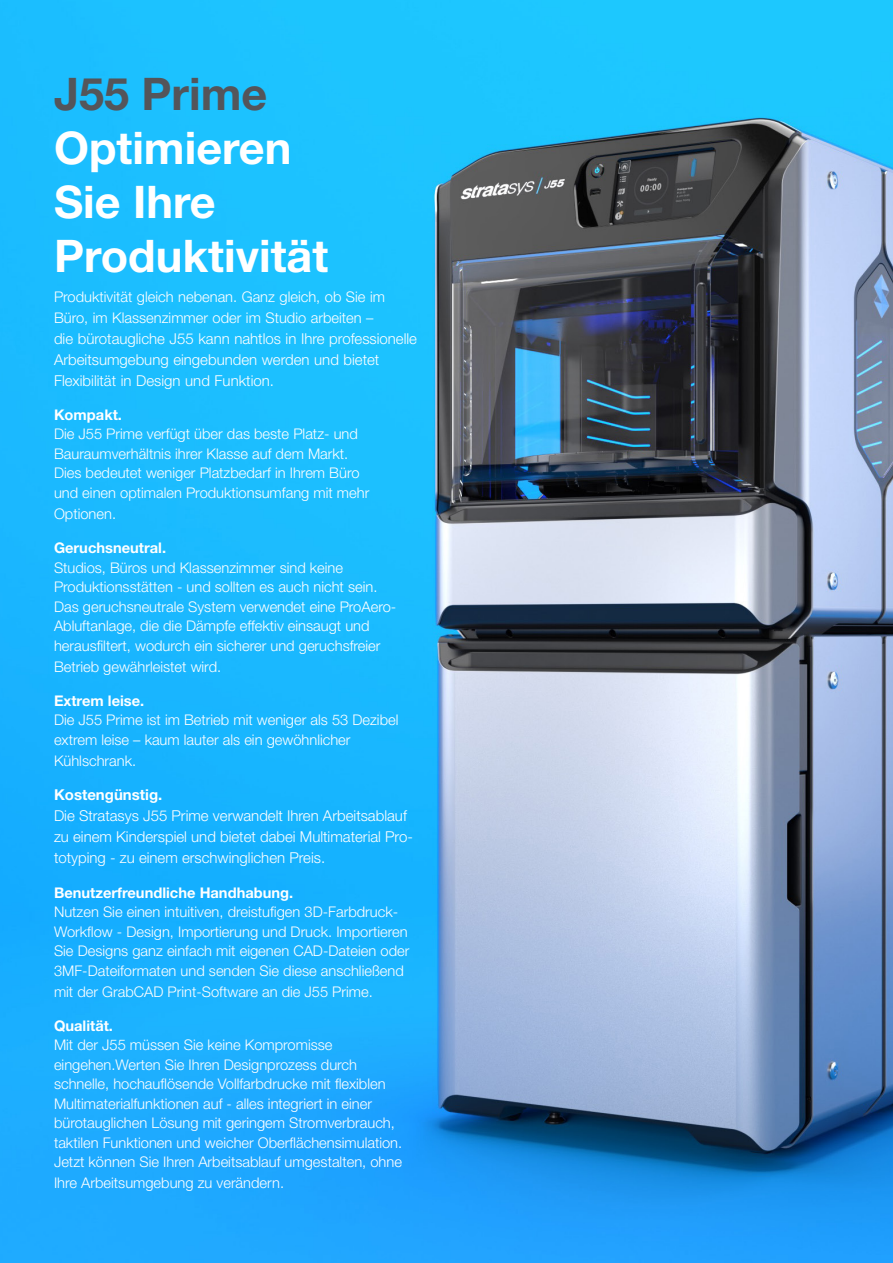
<style>
.page{position:relative;width:893px;height:1263px;background:#fff}
.page>*{position:absolute;margin:0;border:0;box-sizing:border-box;transform-origin:0 0}
.t1{font:700 45px/54px "Helvetica Neue LT Std";color:#fff}
.t2{font:700 45px "Helvetica Neue LT Std";color:#54555a}
.t3{font:300 15px/21px "Helvetica Neue LT Std";color:#fff}
.t4{font:700 15px "Helvetica Neue LT Std";color:#fff}
.t5{font:300 14.7px/19.5px "Helvetica Neue LT Std";color:#fff}
.t6{font:700 14.7px "Helvetica Neue LT Std";color:#fff}
</style>
<div class="page">
<img style="left:0;top:0;width:893px;height:1263px">
<h1 class="t2" style="left:54px;top:66px;width:215px">J55 Prime</h1>
<h1 class="t1" style="left:54px;top:120px;width:276px">Optimieren<br>Sie Ihre<br>Produktivität</h1>
<p class="t5" style="left:54px;top:286px;width:333px;line-height:21px">Produktivität gleich nebenan. Ganz gleich, ob Sie im<br>Büro, im Klassenzimmer oder im Studio arbeiten –</p>
<p class="t3" style="left:54px;top:328px;width:365px">die bürotaugliche J55 kann nahtlos in Ihre professionelle<br>Arbeitsumgebung eingebunden werden und bietet<br>Flexibilität in Design und Funktion.</p>
<p class="t6" style="left:54px;top:406px;width:70px">Kompakt.</p>
<p class="t5" style="left:54px;top:424px;width:317px">Die J55 Prime verfügt über das beste Platz- und Bauraumverhältnis ihrer Klasse auf dem Markt.<br>Dies bedeutet weniger Platzbedarf in Ihrem Büro und einen optimalen Produktionsumfang mit mehr</p>
<p class="t5" style="left:54px;top:504px;width:64px">Optionen.</p>
<p class="t6" style="left:54px;top:539px;width:114px">Geruchsneutral.</p>
<p class="t5" style="left:54px;top:557px;width:344px">Studios, Büros und Klassenzimmer sind keine Produktionsstätten - und sollten es auch nicht sein.<br>Das geruchsneutrale System verwendet eine ProAero-Abluftanlage, die die Dämpfe effektiv einsaugt und herausfiltert, wodurch ein sicherer und geruchsfreier</p>
<p class="t5" style="left:54px;top:656px;width:169px">Betrieb gewährleistet wird.</p>
<p class="t6" style="left:54px;top:691px;width:92px">Extrem leise.</p>
<p class="t5" style="left:54px;top:710px;width:346px">Die J55 Prime ist im Betrieb mit weniger als 53 Dezibel extrem leise – kaum lauter als ein gewöhnlicher</p>
<p class="t5" style="left:54px;top:751px;width:84px">Kühlschrank.</p>
<p class="t4" style="left:54px;top:786px;width:110px">Kostengünstig.</p>
<p class="t3" style="left:54px;top:805px;width:360px">Die Stratasys J55 Prime verwandelt Ihren Arbeitsablauf zu einem Kinderspiel und bietet dabei Multimaterial Pro&shy;totyping - zu einem erschwinglichen Preis.</p>
<p class="t6" style="left:54px;top:883px;width:241px">Benutzerfreundliche Handhabung.</p>
<p class="t5" style="left:54px;top:902px;width:357px">Nutzen Sie einen intuitiven, dreistufigen 3D-Farbdruck-Workflow - Design, Importierung und Druck. Importieren Sie Designs ganz einfach mit eigenen CAD-Dateien oder 3MF-Dateiformaten und senden Sie diese anschließend</p>
<p class="t5" style="left:54px;top:981px;width:320px">mit der GrabCAD Print-Software an die J55 Prime.</p>
<p class="t6" style="left:54px;top:1016px;width:61px">Qualität.</p>
<p class="t5" style="left:54px;top:1035px;width:350px">Mit der J55 müssen Sie keine Kompromisse eingehen.Werten Sie Ihren Designprozess durch schnelle, hochauflösende Vollfarbdrucke mit flexiblen Multimaterialfunktionen auf - alles integriert in einer bürotauglichen Lösung mit geringem Stromverbrauch, taktilen Funktionen und weicher Oberflächensimulation.<br>Jetzt können Sie Ihren Arbeitsablauf umgestalten, ohne</p>
<p class="t5" style="left:54px;top:1173px;width:232px">Ihre Arbeitsumgebung zu verändern.</p>
</div>
